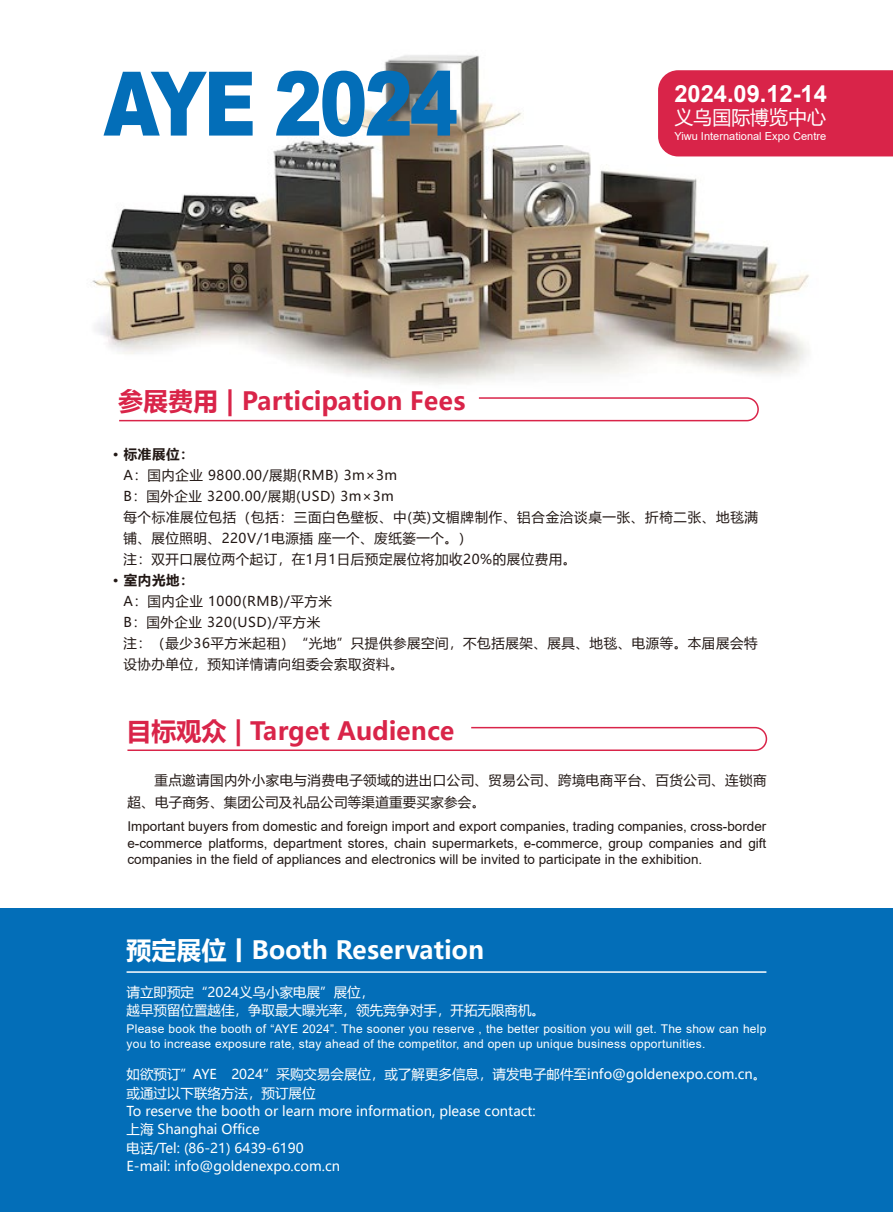
<style>
.page{position:relative;width:893px;height:1212px;background:#fff}
.page>*{position:absolute;margin:0;border:0;box-sizing:border-box;transform-origin:0 0}
.t1{font:900 89.1px "Arial";letter-spacing:-.04em;color:#036eb8;scale:.81 1}
.t2{font:700 25.05px "Microsoft Ya Hei";color:#d92449}
.t3{font:700 25.05px "Microsoft Ya Hei";color:#fff}
.t4{font:700 23.7px "Arial";color:#fff}
.t5{font:19.05px "Microsoft Ya Hei";color:#fff}
.t6{font:13.5px/21px "Microsoft Ya Hei";letter-spacing:.04em;color:#221815}
.t7{font:13.5px/16.5px "Arial";color:#221815;text-align:justify}
.t8{font:13.5px/18.3px "Microsoft Ya Hei";color:#fff}
.t9{font:700 13.5px "Microsoft Ya Hei";letter-spacing:.04em;color:#221815}
.t10{font:12px/15px "Arial";letter-spacing:.02em;color:#fff}
.t11{font:11.1px "Arial";color:#fff}
</style>
<div class="page">
<img style="left:91px;top:55px;width:729px;height:329px">
<div style="left:0;top:909px;width:893px;height:303px;background:#036eb8"></div>
<hr style="left:127px;top:971px;width:639px;height:2px;background:#fff">
<svg style="left:127px;top:726px;width:641px;height:25px"></svg>
<svg style="left:119px;top:397px;width:640px;height:25px"></svg>
<div style="left:658px;top:70px;width:235px;height:86px;background:#d92449"></div>
<h1 class="t1" style="left:103px;top:39px;width:439px">AYE 2024</h1>
<h2 class="t2" style="left:118px;top:383px;width:349px">参展费用 | Participation Fees</h2>
<h3 class="t4" style="left:674px;top:77px;width:154px">2024.09.12-14</h3>
<h3 class="t5" style="left:674px;top:104px;width:153px">义乌国际博览中心</h3>
<p class="t11" style="left:674px;top:129px;width:153px">Yiwu International Expo Centre</p>
<p class="t9" style="left:113px;top:445px;width:82px">· 标准展位：</p>
<p class="t6" style="left:123px;top:464px;width:636px">A：国内企业 9800.00/展期(RMB) 3m×3m<br>B：国外企业 3200.00/展期(USD) 3m×3m<br>每个标准展位包括（包括：三面白色壁板、中(英)文楣牌制作、铝合金洽谈桌一张、折椅二张、地毯满铺、展位照明、220V/1电源插 座一个、废纸篓一个。）<br>注：双开口展位两个起订，在1月1日后预定展位将加收20%的展位费用。</p>
<p class="t9" style="left:113px;top:571px;width:82px">· 室内光地：</p>
<p class="t6" style="left:123px;top:590px;width:636px">A：国内企业 1000(RMB)/平方米<br>B：国外企业 320(USD)/平方米<br>注：（最少36平方米起租）“光地”只提供参展空间，不包括展架、展具、地毯、电源等。本届展会特设协办单位，预知详情请向组委会索取资料。</p>
<h2 class="t2" style="left:127px;top:713px;width:329px">目标观众 | Target Audience</h2>
<p class="t6" style="left:127px;top:769px;width:640px;text-indent:27px">重点邀请国内外小家电与消费电子领域的进出口公司、贸易公司、跨境电商平台、百货公司、连锁商超、电子商务、集团公司及礼品公司等渠道重要买家参会。</p>
<p class="t7" style="left:127px;top:818px;width:640px">Important buyers from domestic and foreign import and export companies, trading companies, cross-border e-commerce platforms, department stores, chain supermarkets, e-commerce, group companies and gift companies in the field of appliances and electronics will be invited to participate in the exhibition.</p>
<h2 class="t3" style="left:127px;top:932px;width:359px">预定展位丨Booth Reservation</h2>
<p class="t8" style="left:127px;top:982px;width:420px">请立即预定“2024义乌小家电展”展位，<br>越早预留位置越佳，争取最大曝光率，领先竞争对手，开拓无限商机。</p>
<p class="t10" style="left:127px;top:1021px;width:641px">Please book the booth of “AYE 2024”. The sooner you reserve , the better position you will get. The show can help you to increase exposure rate, stay ahead of the competitor, and open up unique business opportunities.</p>
<p class="t8" style="left:127px;top:1065px;width:641px">如欲预订”AYE 2024”采购交易会展位，或了解更多信息，请发电子邮件至info@goldenexpo.com.cn。或通过以下联络方法，预订展位</p>
<p class="t8" style="left:127px;top:1101px;width:411px">To reserve the booth or learn more information, please contact:上海 Shanghai Office<br>电话/Tel: (86-21) 6439-6190<br>E-mail: info@goldenexpo.com.cn</p>
</div>
